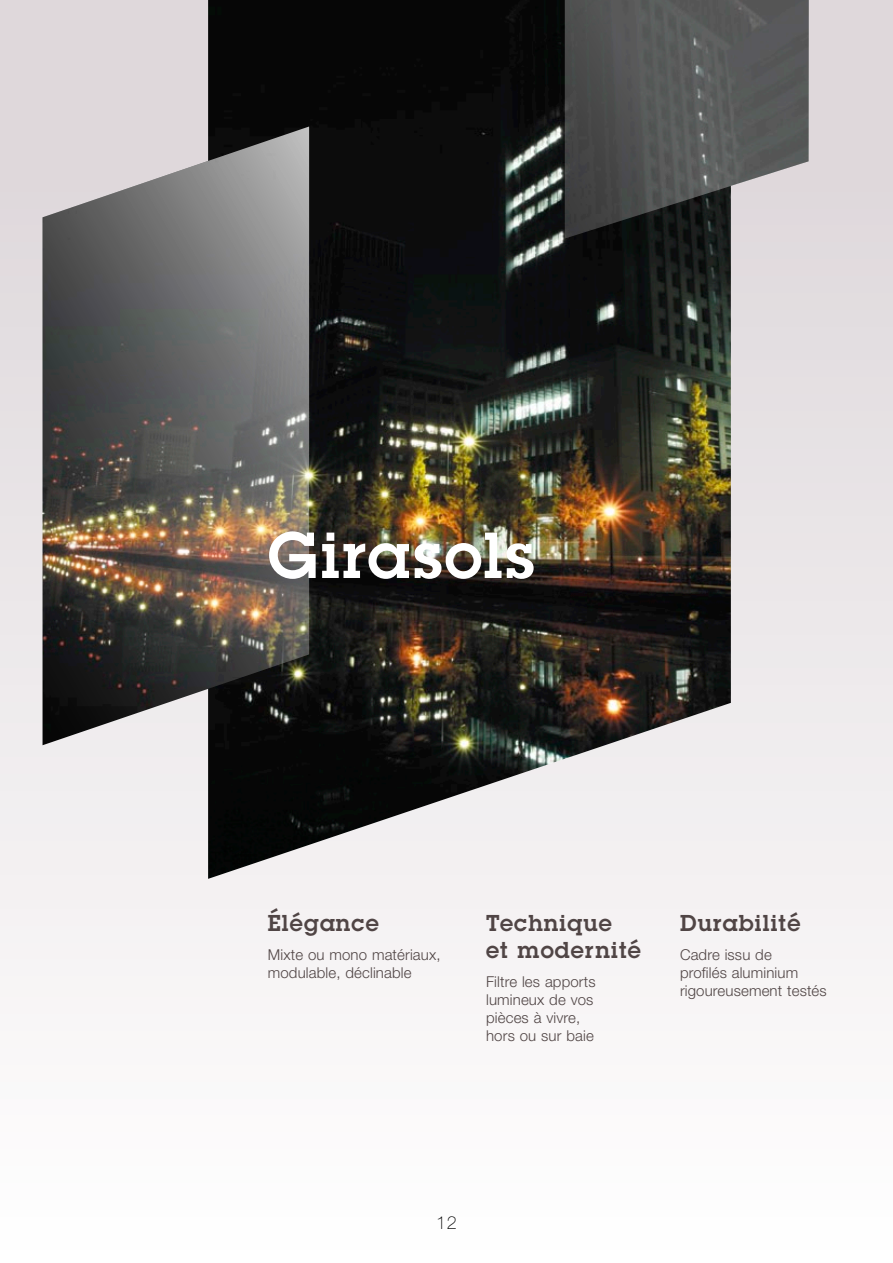
<style>
.page{position:relative;width:893px;height:1263px;background:#fff}
.page>*{position:absolute;margin:0;border:0;box-sizing:border-box;transform-origin:0 0}
.Normal_e{font:600 63.6px "Lubalin Graph Std";letter-spacing:.04em;color:#fff}
.ARGUMENT{font:600 22.5px/27px "Lubalin Graph Std";letter-spacing:.05em;color:#504545}
.t1{font:100 18px "Helvetica Neue LT Std";color:#000}
.ARGUMENT-2{font:300 15px/18px "Helvetica Neue LT Std";letter-spacing:.01em;color:#504545}
</style>
<div class="page">
<div style="left:0;top:0;width:893px;height:1263px;background:linear-gradient(to bottom,#dad3d6,#fefefe)"></div>
<img style="left:43px;top:0;width:766px;height:879px">
<svg style="left:565px;top:0;width:245px;height:239px;background:#5a5b5b"></svg>
<img style="left:43px;top:126px;width:266px;height:619px">
<p class="Normal_e" style="left:268px;top:513px;width:268px">Girasols</p>
<p class="ARGUMENT" style="left:268px;top:909px;width:112px">Élégance</p>
<p class="ARGUMENT-2" style="left:268px;top:945px;width:174px">Mixte ou mono matériaux, modulable, déclinable</p>
<p class="ARGUMENT" style="left:486px;top:909px;width:156px">Technique<br>et modernité</p>
<p class="ARGUMENT-2" style="left:486px;top:972px;width:111px">Filtre les apports lumineux de vos pièces à vivre, hors ou sur baie</p>
<p class="ARGUMENT" style="left:680px;top:909px;width:122px">Durabilité</p>
<p class="ARGUMENT-2" style="left:680px;top:945px;width:148px">Cadre issu de<br>profilés aluminium rigoureusement testés</p>
<p class="t1" style="left:436px;top:1212px;width:22px">12</p>
</div>
